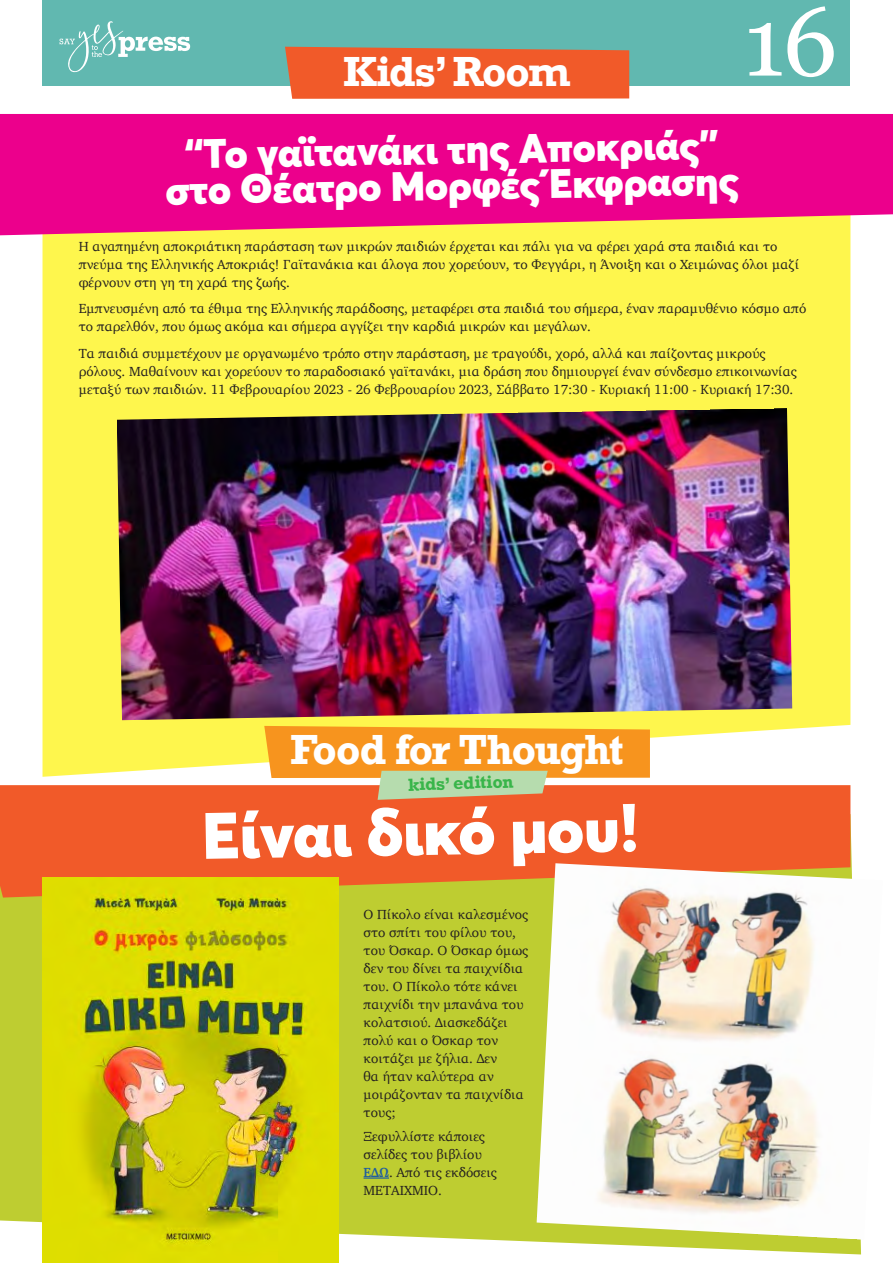
<style>
.page{position:relative;width:893px;height:1263px;background:#fff}
.page>*{position:absolute;margin:0;border:0;box-sizing:border-box;transform-origin:0 0}
.t1{font:97.5px "Georgia";color:#fff}
.t2{font:900 64.5px "Averta";color:#fff}
.t3{font:900 40.5px/36px "Averta";color:#fff;text-align:center}
.t4{font:700 39.6px "Rockwell";letter-spacing:-.035em;color:#fff}
.t5{font:700 16.65px "Rockwell";color:#39b54a}
.t6{font:13.5px/18px "Charter";color:#231f20}
.s1{font-weight:700;color:#215e9e}
</style>
<div class="page">
<div style="left:43px;top:0;width:807px;height:85px;background:#61b8b0"></div>
<svg style="left:60px;top:21px;width:130px;height:51px"></svg>
<div style="left:43px;top:235px;width:807px;height:542px;background:#fef64d"></div>
<svg style="left:0;top:802px;width:861px;height:452px;background:#c2d03f"></svg>
<hr style="left:364px;top:1177px;width:25px;height:2px;background:#215e9e">
<svg style="left:0;top:114px;width:893px;height:121px;background:#ed1488"></svg>
<div style="left:0;top:785px;width:850px;height:112px;background:#f15a29"></div>
<svg style="left:285px;top:47px;width:344px;height:52px;background:#eb5f30"></svg>
<svg style="left:264px;top:726px;width:386px;height:74px;background:#ed9f43"></svg>
<img style="left:43px;top:877px;width:295px;height:386px">
<img style="left:537px;top:863px;width:324px;height:377px">
<img style="left:117px;top:408px;width:675px;height:312px">
<h3 class="t4" style="left:343px;top:46px;width:229px">Κids’ Room</h3>
<h1 class="t1" style="left:743px;top:-29px;width:96px">16</h1>
<h3 class="t3" style="left:164px;top:136px;width:575px;rotate:-1deg">“Το γαϊτανάκι της Αποκριάς” στο Θέατρο Μορφές Έκφρασης</h3>
<p class="t6" style="left:79px;top:237px;width:722px">Η αγαπημένη αποκριάτικη παράσταση των μικρών παιδιών έρχεται και πάλι για να φέρει χαρά στα παιδιά και το πνεύμα της Ελληνικής Αποκριάς! Γαϊτανάκια και άλογα που χορεύουν, το Φεγγάρι, η Άνοιξη και ο Χειμώνας όλοι μαζί φέρνουν στη γη τη χαρά της ζωής.</p>
<p class="t6" style="left:79px;top:299px;width:729px">Εμπνευσμένη από τα έθιμα της Ελληνικής παράδοσης, μεταφέρει στα παιδιά του σήμερα, έναν παραμυθένιο κόσμο από το παρελθόν, που όμως ακόμα και σήμερα αγγίζει την καρδιά μικρών και μεγάλων.</p>
<p class="t6" style="left:79px;top:344px;width:720px">Τα παιδιά συμμετέχουν με οργανωμένο τρόπο στην παράσταση, με τραγούδι, χορό, αλλά και παίζοντας μικρούς ρόλους. Μαθαίνουν και χορεύουν το παραδοσιακό γαϊτανάκι, μια δράση που δημιουργεί έναν σύνδεσμο επικοινωνίας μεταξύ των παιδιών. 11 Φεβρουαρίου 2023 - 26 Φεβρουαρίου 2023, Σάββατο 17:30 - Κυριακή 11:00 - Κυριακή 17:30.</p>
<h3 class="t4" style="left:290px;top:724px;width:335px">Food for Thought</h3>
<p class="t5" style="left:408px;top:774px;width:107px;rotate:-2deg">kids’ edition</p>
<h2 class="t2" style="left:202px;top:794px;width:438px;rotate:-1deg">Είναι δικό μου!</h2>
<p class="t6" style="left:364px;top:905px;width:166px">Ο Πίκολο είναι καλεσμένος στο σπίτι του φίλου του, του Όσκαρ. Ο Όσκαρ όμως δεν του δίνει τα παιχνίδια του. Ο Πίκολο τότε κάνει παιχνίδι την μπανάνα του κολατσιού. Διασκεδάζει πολύ και ο Όσκαρ τον κοιτάζει με ζήλια. Δεν<br>θα ήταν καλύτερα αν μοιράζονταν τα παιχνίδια τους;</p>
<p class="t6" style="left:363px;top:1127px;width:135px">Ξεφυλλίστε κάποιες σελίδες του βιβλίου<br><span class="s1">ΕΔΩ</span>. Από τις εκδόσεις<br>ΜΕΤΑΙΧΜΙΟ.</p>
</div>
